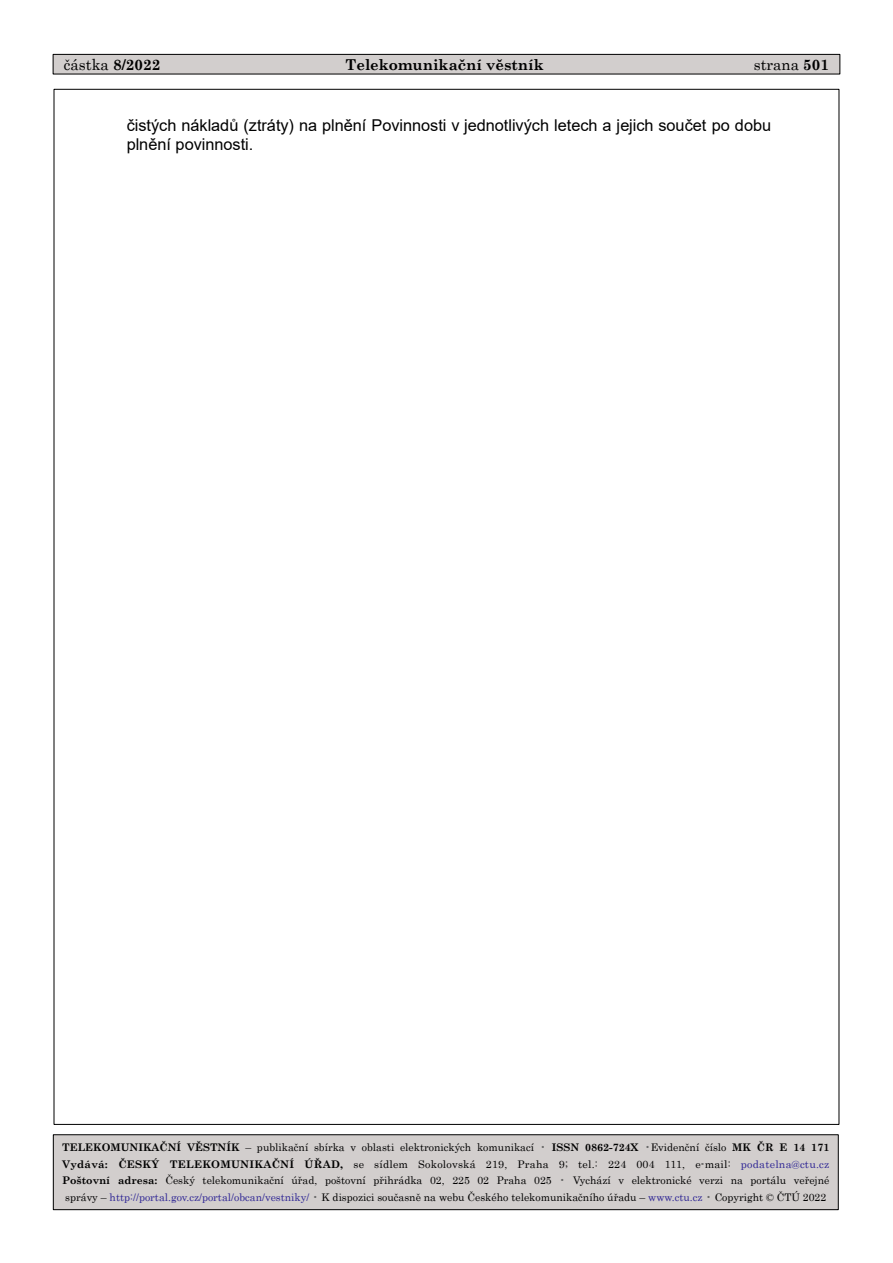
<style>
.page{position:relative;width:893px;height:1263px;background:#fff}
.page>*{position:absolute;margin:0;border:0;box-sizing:border-box;transform-origin:0 0}
.t1{font:16.35px/18.8px "Arial";color:#000}
.t2{font:700 15px "Century Schoolbook";color:#000}
.t3{font:15px "Century";color:#000}
.t4{font:10.5px/16.5px "Century";color:#000;text-align:justify}
.s1{font-family:"Century Schoolbook";font-weight:700}
.s2{color:#666}
.s3{color:#302795}
</style>
<div class="page">
<div style="left:53px;top:54px;width:787px;height:20px;background:#d2cecd"></div>
<div style="left:53px;top:54px;width:787px;height:20px;border:1px solid #000"></div>
<div style="left:53px;top:1135px;width:785px;height:75px;background:#d2cecd"></div>
<div style="left:53px;top:1134px;width:786px;height:76px;border:1px solid #000"></div>
<h2 class="t3" style="left:64px;top:52px;width:98px">částka <span class="s1">8/2022</span></h2>
<h2 class="t2" style="left:346px;top:53px;width:200px">Telekomunikační věstník</h2>
<h2 class="t3" style="left:754px;top:52px;width:77px">strana <span class="s1">501</span></h2>
<h1 class="t1" style="left:127px;top:116px;width:646px">čistých nákladů (ztráty) na plnění Povinnosti v jednotlivých letech a jejich součet po dobu plnění povinnosti.</h1>
<p class="t4" style="left:62px;top:1138px;width:769px"><span class="s1">TELEKOMUNIKAČNÍ VĚSTNÍK</span> – publikační sbírka v oblasti elektronických komunikací <span class="s2">•</span> <span class="s1">ISSN 0862-724X</span> <span class="s2">•</span>Evidenční číslo <span class="s1">MK ČR E 14 171<br>Vydává: ČESKÝ TELEKOMUNIKAČNÍ ÚŘAD,</span> se sídlem Sokolovská 219, Praha 9; tel.: 224 004 111, e-mail: <span class="s3">podatelna@ctu.cz </span><span class="s1">Poštovní adresa:</span> Český telekomunikační úřad, poštovní přihrádka 02, 225 02 Praha 025 <span class="s2">•</span> Vychází v elektronické verzi na portálu veřejné správy – <span class="s3">http://portal.gov.cz/portal/obcan/vestniky/</span> <span class="s2">•</span> K dispozici současně na webu Českého telekomunikačního úřadu – <span class="s3">www.ctu.cz</span> <span class="s2">•</span> Copyright © ČTÚ 2022</p>
<h1 class="t1" style="left:424px;top:1185px;width:24px">5/5</h1>
</div>
